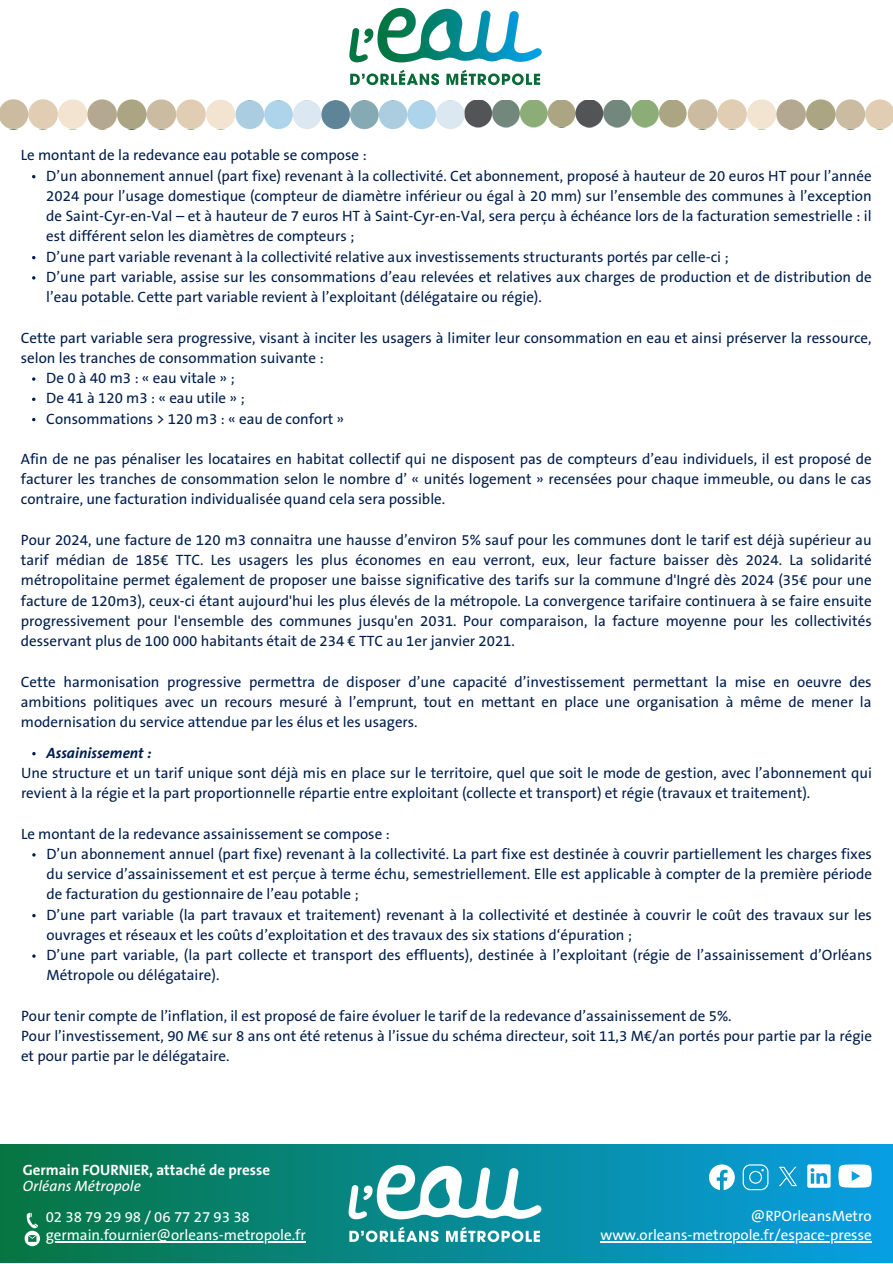
<style>
.page{position:relative;width:893px;height:1264px;background:#fff}
.page>*{position:absolute;margin:0;border:0;box-sizing:border-box;transform-origin:0 0}
.t1{font:15px/20.2px "The Sans B W5 Plain";color:#001e4c;text-align:justify}
.t2{font:15px/20.2px "The Sans B W5 Plain";color:#001e4d}
.t3{font:15px "The Sans B W5 Plain";color:#fff}
.t4{font:700 15px "The Sans B W7";color:#fff}
.t5{font:italic 15px "The Sans B W5 Plain";color:#fff}
.t6{font:italic 700 15px "The Sans B W7";color:#001e4d}
</style>
<div class="page">
<img style="left:0;top:99px;width:235px;height:30px">
<img style="left:596px;top:101px;width:91px;height:27px">
<img style="left:236px;top:100px;width:61px;height:30px">
<img style="left:687px;top:99px;width:205px;height:30px">
<svg style="left:32px;top:377px;width:3px;height:4px"></svg>
<svg style="left:32px;top:752px;width:4px;height:3px"></svg>
<svg style="left:32px;top:853px;width:4px;height:3px"></svg>
<svg style="left:32px;top:914px;width:4px;height:3px"></svg>
<svg style="left:0;top:1144px;width:892px;height:118px;background:#0a8a91"></svg>
<hr style="left:46px;top:1241px;width:260px;height:1px;background:#fff">
<svg style="left:25px;top:1212px;width:15px;height:34px"></svg>
<svg style="left:709px;top:1164px;width:25px;height:26px"></svg>
<svg style="left:742px;top:1164px;width:26px;height:26px"></svg>
<svg style="left:807px;top:1164px;width:23px;height:23px"></svg>
<svg style="left:838px;top:1164px;width:33px;height:23px"></svg>
<img style="left:773px;top:1164px;width:29px;height:26px">
<hr style="left:600px;top:1240px;width:271px;height:1px;background:#fff">
<img style="left:297px;top:1144px;width:299px;height:118px">
<img style="left:297px;top:7px;width:299px;height:123px">
<p class="t1" style="left:21px;top:147px;width:347px">Le montant de la redevance eau potable se compose :</p>
<p class="t1" style="left:46px;top:167px;width:826px">D’un abonnement annuel (part fixe) revenant à la collectivité. Cet abonnement, proposé à hauteur de 20 euros HT pour l’année 2024 pour l’usage domestique (compteur de diamètre inférieur ou égal à 20 mm) sur l’ensemble des communes à l’exception de Saint-Cyr-en-Val – et à hauteur de 7 euros HT à Saint-Cyr-en-Val, sera perçu à échéance lors de la facturation semestrielle : il est différent selon les diamètres de compteurs ;</p>
<p class="t1" style="left:46px;top:248px;width:683px">D’une part variable revenant à la collectivité relative aux investissements structurants portés par celle-ci ;</p>
<p class="t1" style="left:46px;top:268px;width:826px">D’une part variable, assise sur les consommations d’eau relevées et relatives aux charges de production et de distribution de l’eau potable. Cette part variable revient à l’exploitant (délégataire ou régie).</p>
<p class="t1" style="left:21px;top:329px;width:852px">Cette part variable sera progressive, visant à inciter les usagers à limiter leur consommation en eau et ainsi préserver la ressource, selon les tranches de consommation suivante :</p>
<p class="t1" style="left:46px;top:369px;width:190px">De0à40m3:«eauvitale»;</p>
<p class="t1" style="left:46px;top:389px;width:200px">De 41 à 120 m3 : « eau utile » ;</p>
<p class="t1" style="left:46px;top:410px;width:299px">Consommations &gt; 120 m3 : « eau de confort »</p>
<p class="t1" style="left:21px;top:450px;width:852px">Afin de ne pas pénaliser les locataires en habitat collectif qui ne disposent pas de compteurs d’eau individuels, il est proposé de facturer les tranches de consommation selon le nombre d’ « unités logement » recensées pour chaque immeuble, ou dans le cas contraire, une facturation individualisée quand cela sera possible.</p>
<p class="t1" style="left:21px;top:531px;width:852px">Pour 2024, une facture de 120 m3 connaitra une hausse d’environ 5% sauf pour les communes dont le tarif est déjà supérieur au tarif médian de 185€ TTC. Les usagers les plus économes en eau verront, eux, leur facture baisser dès 2024. La solidarité métropolitaine permet également de proposer une baisse significative des tarifs sur la commune d'Ingré dès 2024 (35€ pour une facture de 120m3), ceux-ci étant aujourd'hui les plus élevés de la métropole. La convergence tarifaire continuera à se faire ensuite progressivement pour l'ensemble des communes jusqu'en 2031. Pour comparaison, la facture moyenne pour les collectivités desservant plus de 100 000 habitants était de 234 € TTC au 1er janvier 2021.</p>
<p class="t1" style="left:21px;top:673px;width:852px">Cette harmonisation progressive permettra de disposer d’une capacité d’investissement permettant la mise en oeuvre des ambitions politiques avec un recours mesuré à l’emprunt, tout en mettant en place une organisation à même de mener la modernisation du service attendue par les élus et les usagers.</p>
<p class="t6" style="left:46px;top:746px;width:106px">Assainissement :</p>
<p class="t2" style="left:21px;top:764px;width:852px">Une structure et un tarif unique sont déjà mis en place sur le territoire, quel que soit le mode de gestion, avec l’abonnement qui revient à la régie et la part proportionnelle répartie entre exploitant (collecte et transport) et régie (travaux et traitement).</p>
<p class="t2" style="left:21px;top:824px;width:370px">Le montant de la redevance assainissement se compose :</p>
<p class="t2" style="left:46px;top:845px;width:827px;text-align:justify">D’un abonnement annuel (part fixe) revenant à la collectivité. La part fixe est destinée à couvrir partiellement les charges fixes du service d’assainissement et est perçue à terme échu, semestriellement. Elle est applicable à compter de la première période de facturation du gestionnaire de l’eau potable ;</p>
<p class="t2" style="left:46px;top:905px;width:827px">D’une part variable (la part travaux et traitement) revenant à la collectivité et destinée à couvrir le coût des travaux sur les ouvrages et réseaux et les coûts d’exploitation et des travaux des six stations d‘épuration ;</p>
<p class="t2" style="left:46px;top:946px;width:827px">D’une part variable, (la part collecte et transport des effluents), destinée à l’exploitant (régie de l’assainissement d’Orléans<br>Métropole ou délégataire).</p>
<p class="t2" style="left:21px;top:1007px;width:712px">Pour tenir compte de l’inflation, il est proposé de faire évoluer le tarif de la redevance d’assainissement de 5%.</p>
<p class="t2" style="left:21px;top:1027px;width:852px">Pour l’investissement, 90 M€ sur 8 ans ont été retenus à l’issue du schéma directeur, soit 11,3 M€/an portés pour partie par la régie et pour partie par le délégataire.</p>
<p class="t4" style="left:23px;top:1164px;width:249px">Germain FOURNIER, attaché de presse</p>
<p class="t5" style="left:23px;top:1179px;width:120px">Orléans Métropole</p>
<p class="t3" style="left:46px;top:1211px;width:206px">0238792998/0677279338</p>
<p class="t3" style="left:46px;top:1229px;width:261px">germain.fournier@orleans-metropole.fr</p>
<p class="t3" style="left:750px;top:1210px;width:122px">@RPOrleansMetro</p>
<p class="t3" style="left:600px;top:1228px;width:273px">www.orleans-metropole.fr/espace-presse</p>
</div>
